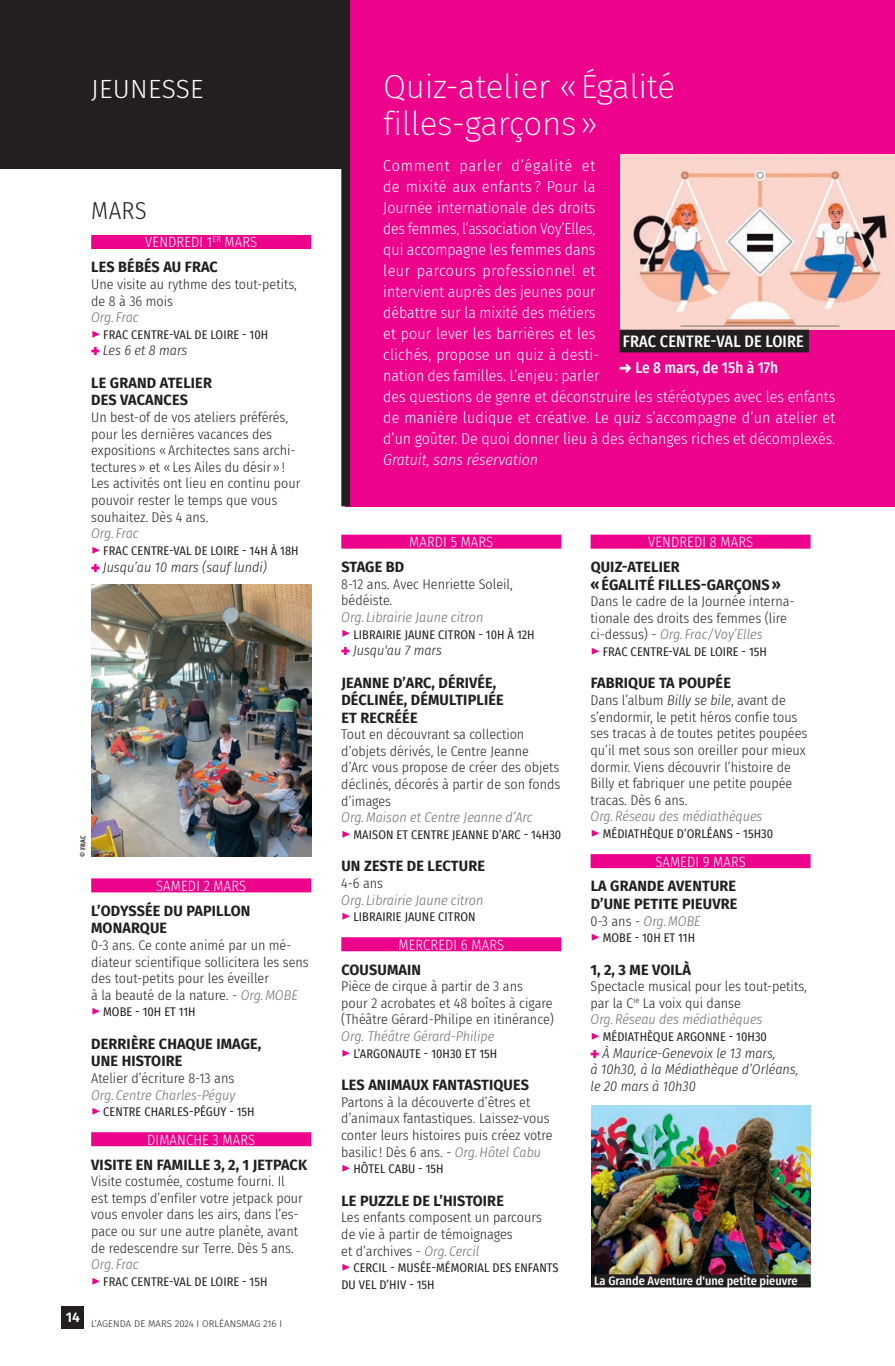
<style>
.page{position:relative;width:895px;height:1366px;background:#fff}
.page>*{position:absolute;margin:0;border:0;box-sizing:border-box;transform-origin:0 0}
.t1{font:200 33.25px/36.8px "Fira Sans";letter-spacing:-.01em;color:#fff}
.t2{font:300 26.25px "Fira Sans";letter-spacing:.01em;color:#fff}
.t3{font:300 24.5px "Fira Sans Condensed";color:#231f20}
.t4{font:500 16.62px "Fira Sans Condensed";letter-spacing:.01em;color:#fff}
.t5{font:300 15.75px/21px "Fira Sans Condensed";color:#fff}
.t6{font:italic 300 15.75px "Fira Sans Condensed";color:#fff}
.t7{font:500 15.75px "Fira Sans Condensed";color:#fff}
.t8{font:700 14.88px/17.5px "Fira Sans";letter-spacing:.01em;color:#231f20}
.t9{font:300 14.88px "Fira Sans Condensed";letter-spacing:.01em;color:#fff}
.t10{font:300 14px/16.6px "Fira Sans Condensed";color:#231f20}
.t11{font:italic 300 14px "Fira Sans Condensed";color:#6c6d70}
.t12{font:italic 300 14px/16.6px "Fira Sans Condensed";color:#231f20}
.t13{font:600 14px "Fira Sans";color:#fff}
.t14{font:12.25px/16.6px "Fira Sans Condensed";letter-spacing:.01em;color:#231f20}
.t15{font:500 12.25px "Fira Sans Condensed";color:#fff}
.t16{font:300 9.62px "Fira Sans";letter-spacing:.01em;color:#231f20}
.t17{font:500 7px "Fira Sans Condensed";color:#231f20}
.s1{font-family:"Meta Plus Bold Caps";font-size:19.25px;color:#ed028c}
.s2{color:#ed028c}
.s3{font-style:italic;color:#6c6d70}
.s4{font-style:italic}
.s5{font-style:normal;color:#231f20}
</style>
<div class="page">
<div style="left:61px;top:1306px;width:23px;height:22px;background:#231f20"></div>
<div style="left:0;top:0;width:341px;height:169px;background:#231f20"></div>
<div style="left:91px;top:235px;width:220px;height:14px;background:#ed028c"></div>
<div style="left:91px;top:878px;width:220px;height:14px;background:#ed028c"></div>
<div style="left:91px;top:1132px;width:220px;height:14px;background:#ed028c"></div>
<div style="left:591px;top:535px;width:219px;height:14px;background:#ed028c"></div>
<div style="left:591px;top:854px;width:219px;height:14px;background:#ed028c"></div>
<div style="left:341px;top:535px;width:220px;height:14px;background:#ed028c"></div>
<div style="left:341px;top:937px;width:220px;height:14px;background:#ed028c"></div>
<hr style="left:894px;top:900px;width:1px;height:466px;background:#ed028c">
<div style="left:346px;top:0;width:549px;height:506px;background:#ed028c"></div>
<img style="left:620px;top:154px;width:275px;height:175px">
<img style="left:91px;top:585px;width:220px;height:271px">
<img style="left:591px;top:1106px;width:219px;height:168px">
<div style="left:341px;top:0;width:9px;height:506px;background:#231f20"></div>
<div style="left:591px;top:1274px;width:219px;height:11px;background:#231f20"></div>
<hr style="left:591px;top:1285px;width:219px;height:2px;background:#231f20">
<div style="left:619px;top:330px;width:190px;height:22px;background:#231f20"></div>
<h2 class="t2" style="left:91px;top:70px;width:114px">JEUNESSE</h2>
<h3 class="t3" style="left:91px;top:193px;width:57px">MARS</h3>
<p class="t9" style="left:145px;top:232px;width:113px">VENDREDI 1<sup>ER</sup> MARS</p>
<p class="t8" style="left:91px;top:257px;width:128px">LES BÉBÉS AU FRAC</p>
<p class="t10" style="left:91px;top:276px;width:207px">Une visite au rythme des tout-petits, de 8 à 36 mois</p>
<p class="t11" style="left:91px;top:307px;width:49px">Org. Frac</p>
<p class="t14" style="left:91px;top:326px;width:179px"><span class="s1">•</span> FRAC CENTRE-VAL DE LOIRE - 10H</p>
<p class="t12" style="left:91px;top:342px;width:98px"><span class="s2">✚</span> Les 6 et 8 mars</p>
<p class="t8" style="left:91px;top:373px;width:122px">LE GRAND ATELIER<br>DES VACANCES</p>
<p class="t10" style="left:91px;top:409px;width:211px">Un best-of de vos ateliers préférés, pour les dernières vacances des expositions «Architectes sans archi&shy;tectures» et «Les Ailes du désir»!<br>Les activités ont lieu en continu pour pouvoir rester le temps que vous souhaitez. Dès 4 ans.</p>
<p class="t11" style="left:91px;top:524px;width:49px">Org. Frac</p>
<p class="t14" style="left:91px;top:542px;width:209px"><span class="s1">•</span> FRAC CENTRE-VAL DE LOIRE - 14H À 18H</p>
<p class="t12" style="left:91px;top:558px;width:177px"><span class="s2">✚</span> Jusqu’au 10 mars (sauf lundi)</p>
<p class="t17" style="left:77px;top:856px;width:23px;rotate:-90deg">© FRAC</p>
<p class="t13" style="left:66px;top:1306px;width:16px">14</p>
<p class="t9" style="left:156px;top:875px;width:91px">SAMEDI 2 MARS</p>
<p class="t8" style="left:91px;top:901px;width:161px">L’ODYSSÉE DU PAPILLON<br>MONARQUE</p>
<p class="t10" style="left:91px;top:937px;width:219px">0-3 ans. Ce conte animé par un mé&shy;diateur scientifique sollicitera les sens des tout-petits pour les éveiller<br>à la beauté de la nature. - <span class="s3">Org.MOBE</span></p>
<p class="t14" style="left:91px;top:1003px;width:106px"><span class="s1">•</span> MOBE - 10H ET 11H</p>
<p class="t8" style="left:91px;top:1034px;width:172px">DERRIÈRE CHAQUE IMAGE,<br>UNE HISTOIRE</p>
<p class="t10" style="left:91px;top:1070px;width:145px">Atelier d’écriture 8-13 ans</p>
<p class="t11" style="left:91px;top:1085px;width:146px">Org. Centre Charles-Péguy</p>
<p class="t14" style="left:91px;top:1103px;width:165px"><span class="s1">•</span> CENTRE CHARLES-PÉGUY - 15H</p>
<p class="t9" style="left:147px;top:1129px;width:109px">DIMANCHE 3 MARS</p>
<p class="t8" style="left:91px;top:1154px;width:217px">VISITE EN FAMILLE 3, 2, 1 JETPACK</p>
<p class="t10" style="left:91px;top:1173px;width:213px">Visite costumée, costume fourni. Il est temps d’enfiler votre jetpack pour vous envoler dans les airs, dans l’es&shy;pace ou sur une autre planète, avant de redescendre sur Terre. Dès 5 ans.</p>
<p class="t11" style="left:91px;top:1254px;width:49px">Org. Frac</p>
<p class="t14" style="left:91px;top:1273px;width:178px"><span class="s1">•</span> FRAC CENTRE-VAL DE LOIRE - 15H</p>
<p class="t16" style="left:91px;top:1317px;width:192px">L’AGENDA DE MARS 2024 I ORLÉANSMAG 216 I</p>
<h1 class="t1" style="left:383px;top:68px;width:293px">Quiz-atelier «Égalité filles-garçons»</h1>
<p class="t5" style="left:383px;top:155px;width:454px">Comment parler d’égalité et<br>de mixité aux enfants ? Pour la<br>Journée internationale des droits<br>des femmes, l’association Voy’Elles,<br>qui accompagne les femmes dans<br>leur parcours professionnel et<br>intervient auprès des jeunes pour<br>débattre sur la mixité des métiers<br>et pour lever les barrières et les<br>clichés, propose un quiz à desti-<br>nation des familles. L’enjeu: parler<br>des questions de genre et déconstruire les stéréotypes avec les enfants de manière ludique et créative. Le quiz s’accompagne d’un atelier et d’un goûter. De quoi donner lieu à des échanges riches et décomplexés.</p>
<p class="t6" style="left:383px;top:449px;width:156px">Gratuit, sans réservation</p>
<p class="t4" style="left:623px;top:328px;width:183px">FRAC CENTRE-VAL DE LOIRE</p>
<p class="t7" style="left:619px;top:355px;width:161px">➜ Le 8 mars, de 15h à 17h</p>
<p class="t9" style="left:409px;top:531px;width:85px">MARDI 5 MARS</p>
<p class="t8" style="left:341px;top:557px;width:64px">STAGE BD</p>
<p class="t10" style="left:341px;top:575px;width:173px">8-12 ans. Avec Henriette Soleil, bédéiste.</p>
<p class="t11" style="left:341px;top:607px;width:144px">Org. Librairie Jaune citron</p>
<p class="t14" style="left:341px;top:626px;width:195px"><span class="s1">•</span> LIBRAIRIE JAUNE CITRON - 10H À 12H</p>
<p class="t12" style="left:341px;top:642px;width:102px"><span class="s2">✚</span> Jusqu'au 7 mars</p>
<p class="t8" style="left:341px;top:672px;width:164px">JEANNE D’ARC, DÉRIVÉE,<br>DÉCLINÉE, DÉMULTIPLIÉE<br>ET RECRÉÉE</p>
<p class="t10" style="left:341px;top:726px;width:221px">Tout en découvrant sa collection d’objets dérivés, le Centre Jeanne<br>d’Arc vous propose de créer des objets déclinés, décorés à partir de son fonds d’images</p>
<p class="t11" style="left:341px;top:807px;width:193px">Org.Maison et Centre Jeanne d’Arc</p>
<p class="t14" style="left:341px;top:826px;width:221px"><span class="s1">•</span> MAISON ET CENTRE JEANNE D’ARC - 14H30</p>
<p class="t8" style="left:341px;top:856px;width:145px">UN ZESTE DE LECTURE</p>
<p class="t10" style="left:341px;top:875px;width:43px">4-6 ans</p>
<p class="t11" style="left:341px;top:890px;width:144px">Org. Librairie Jaune citron</p>
<p class="t14" style="left:341px;top:908px;width:136px"><span class="s1">•</span> LIBRAIRIE JAUNE CITRON</p>
<p class="t9" style="left:398px;top:934px;width:107px">MERCREDI 6 MARS</p>
<p class="t8" style="left:341px;top:960px;width:81px">COUSUMAIN</p>
<p class="t10" style="left:341px;top:978px;width:214px">Pièce de cirque à partir de 3 ans<br>pour 2 acrobates et 48 boîtes à cigare (Théâtre Gérard-Philipe en itinérance)</p>
<p class="t11" style="left:341px;top:1026px;width:154px">Org. Théâtre Gérard-Philipe</p>
<p class="t14" style="left:341px;top:1045px;width:157px"><span class="s1">•</span> L’ARGONAUTE - 10H30 ET 15H</p>
<p class="t8" style="left:341px;top:1075px;width:189px">LES ANIMAUX FANTASTIQUES</p>
<p class="t10" style="left:341px;top:1093px;width:213px">Partons à la découverte d’êtres et d’animaux fantastiques. Laissez-vous conter leurs histoires puis créez votre basilic ! Dès 6 ans. - <span class="s3">Org.Hôtel Cabu</span></p>
<p class="t14" style="left:341px;top:1160px;width:104px"><span class="s1">•</span> HÔTEL CABU - 15H</p>
<p class="t8" style="left:341px;top:1191px;width:164px">LE PUZZLE DE L’HISTOIRE</p>
<p class="t10" style="left:341px;top:1209px;width:202px">Les enfants composent un parcours de vie à partir de témoignages<br>et d’archives - <span class="s3">Org. Cercil</span></p>
<p class="t14" style="left:341px;top:1259px;width:219px"><span class="s1">•</span> CERCIL - MUSÉE-MÉMORIAL DES ENFANTS<br>DU VEL D’HIV - 15H</p>
<p class="t9" style="left:648px;top:531px;width:107px">VENDREDI 8 MARS</p>
<p class="t8" style="left:591px;top:557px;width:192px">QUIZ-ATELIER<br>«ÉGALITÉ FILLES-GARÇONS»</p>
<p class="t10" style="left:591px;top:593px;width:205px">Dans le cadre de la Journée interna&shy;tionale des droits des femmes (lire ci-dessus) - <span class="s3">Org. Frac/Voy’Elles</span></p>
<p class="t14" style="left:591px;top:643px;width:178px"><span class="s1">•</span> FRAC CENTRE-VAL DE LOIRE - 15H</p>
<p class="t8" style="left:591px;top:673px;width:142px">FABRIQUE TA POUPÉE</p>
<p class="t10" style="left:591px;top:692px;width:218px">Dans l’album <span class="s4">Billy se bile</span>, avant de s’endormir, le petit héros confie tous ses tracas à de toutes petites poupées qu’il met sous son oreiller pour mieux dormir. Viens découvrir l’histoire de Billy et fabriquer une petite poupée tracas. Dès 6 ans.</p>
<p class="t11" style="left:591px;top:807px;width:173px">Org.Réseau des médiathèques</p>
<p class="t14" style="left:591px;top:825px;width:184px"><span class="s1">•</span> MÉDIATHÈQUE D’ORLÉANS - 15H30</p>
<p class="t9" style="left:655px;top:851px;width:92px">SAMEDI 9 MARS</p>
<p class="t8" style="left:591px;top:876px;width:148px">LA GRANDE AVENTURE<br>D’UNE PETITE PIEUVRE</p>
<p class="t11" style="left:591px;top:911px;width:112px"><span class="s5">0-3 ans -</span> Org.MOBE</p>
<p class="t14" style="left:591px;top:929px;width:106px"><span class="s1">•</span> MOBE - 10H ET 11H</p>
<p class="t8" style="left:591px;top:960px;width:102px">1, 2, 3 ME VOILÀ</p>
<p class="t10" style="left:591px;top:978px;width:218px">Spectacle musical pour les tout-petits, par la C<sup>ie</sup> La voix qui danse<br><span class="s3">Org.Réseau des médiathèques</span></p>
<p class="t14" style="left:591px;top:1028px;width:178px"><span class="s1">•</span> MÉDIATHÈQUE ARGONNE - 10H30</p>
<p class="t12" style="left:591px;top:1044px;width:209px"><span class="s2">✚</span> À Maurice-Genevoix le 13 mars,<br>à 10h30, à la Médiathèque d’Orléans, le 20 mars à 10h30</p>
<p class="t15" style="left:594px;top:1271px;width:205px">La Grande Aventure d'une petite pieuvre</p>
</div>
